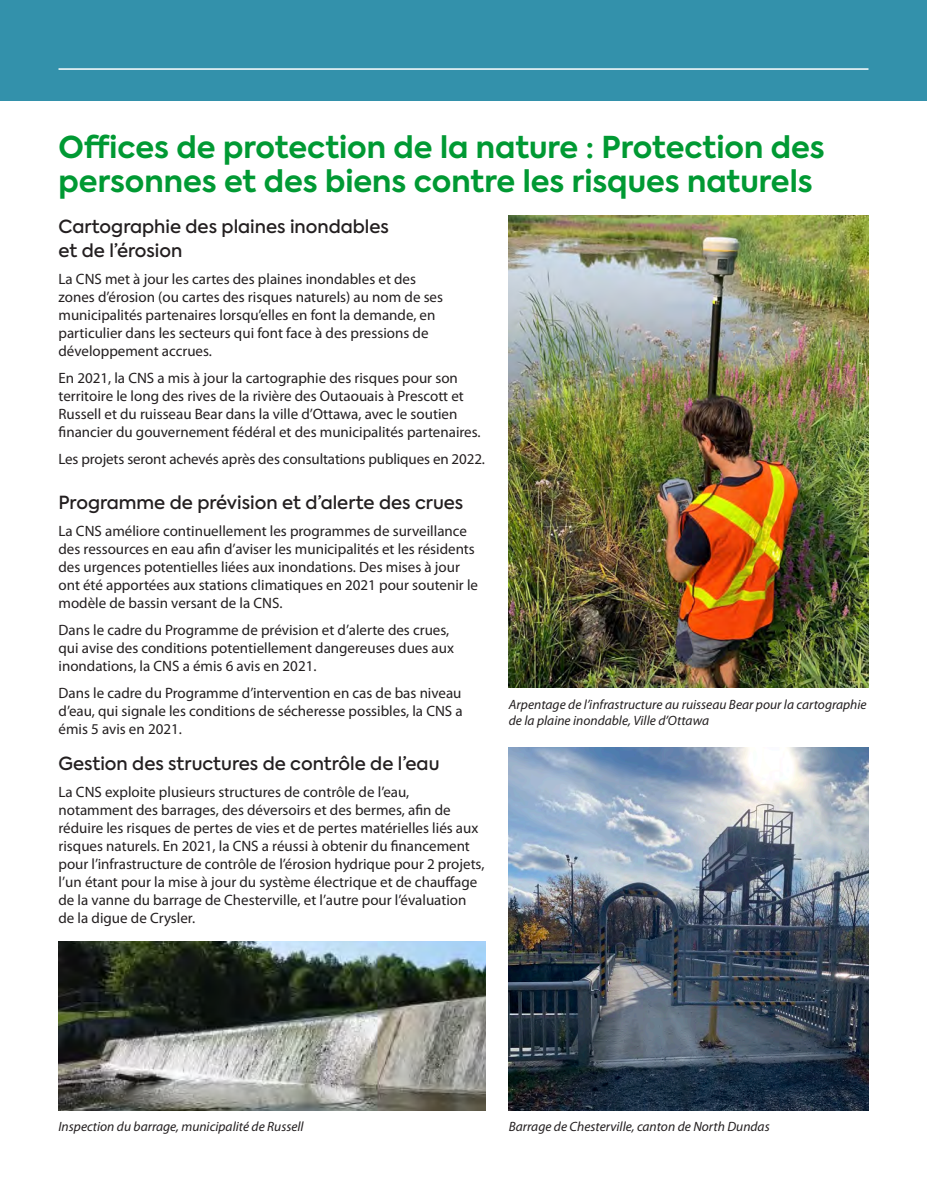
<style>
.page{position:relative;width:927px;height:1197px;background:#fff}
.page>*{position:absolute;margin:0;border:0;box-sizing:border-box;transform-origin:0 0}
.Header_Green{font:700 30px/34.5px "Axiforma";color:#093}
.SubHeader_11_13{font:500 18px "Axiforma";color:#231f20}
.Body_10_12{font:15px/18px "Myriad Pro";color:#231f20}
.Caption{font:italic 13.5px/16.2px "Myriad Pro";color:#231f20}
</style>
<div class="page">
<img style="left:509px;top:215px;width:359px;height:472px">
<img style="left:509px;top:748px;width:359px;height:362px">
<img style="left:58px;top:942px;width:427px;height:168px">
<div style="left:0;top:0;width:927px;height:101px;background:#3391ab"></div>
<hr style="left:58px;top:68px;width:810px;height:2px;background:#fff">
<p class="Header_Green" style="left:58px;top:130px;width:768px">Offices de protection de la nature : Protection des personnes et des biens contre les risques naturels</p>
<p class="SubHeader_11_13" style="left:58px;top:215px;width:332px">Cartographie des plaines inondables</p>
<p class="SubHeader_11_13" style="left:58px;top:239px;width:125px">et de l’érosion</p>
<p class="Body_10_12" style="left:58px;top:270px;width:386px">La CNS met à jour les cartes des plaines inondables et des zones d’érosion (ou cartes des risques naturels) au nom de ses municipalités partenaires lorsqu’elles en font la demande, en particulier dans les secteurs qui font face à des pressions de développement accrues.</p>
<p class="Body_10_12" style="left:58px;top:369px;width:424px">En 2021, la CNS a mis à jour la cartographie des risques pour son territoire le long des rives de la rivière des Outaouais à Prescott et Russell et du ruisseau Bear dans la ville d’Ottawa, avec le soutien financier du gouvernement fédéral et des municipalités partenaires.</p>
<p class="Body_10_12" style="left:58px;top:450px;width:428px">Les projets seront achevés après des consultations publiques en 2022.</p>
<p class="SubHeader_11_13" style="left:58px;top:490px;width:406px">Programme de prévision et d’alerte des crues</p>
<p class="Body_10_12" style="left:58px;top:521px;width:421px">La CNS améliore continuellement les programmes de surveillance des ressources en eau afin d’aviser les municipalités et les résidents des urgences potentielles liées aux inondations. Des mises à jour ont été apportées aux stations climatiques en 2021 pour soutenir le modèle de bassin versant de la CNS.</p>
<p class="Body_10_12" style="left:58px;top:620px;width:397px">Dans le cadre du Programme de prévision et d’alerte des crues, qui avise des conditions potentiellement dangereuses dues aux inondations, la CNS a émis 6 avis en 2021.</p>
<p class="Body_10_12" style="left:58px;top:683px;width:406px;text-align:justify">Dans le cadre du Programme d’intervention en cas de bas niveau d’eau, qui signale les conditions de sécheresse possibles, la CNS a émis 5 avis en 2021.</p>
<p class="SubHeader_11_13" style="left:58px;top:752px;width:383px">Gestion des structures de contrôle de l’eau</p>
<p class="Body_10_12" style="left:58px;top:783px;width:428px">La CNS exploite plusieurs structures de contrôle de l’eau, notamment des barrages, des déversoirs et des bermes, afin de réduire les risques de pertes de vies et de pertes matérielles liés aux risques naturels. En 2021, la CNS a réussi à obtenir du financement pour l’infrastructure de contrôle de l’érosion hydrique pour 2 projets, l’un étant pour la mise à jour du système électrique et de chauffage de la vanne du barrage de Chesterville, et l’autre pour l’évaluation de la digue de Crysler.</p>
<p class="Caption" style="left:509px;top:696px;width:359px">Arpentage de l’infrastructure au ruisseau Bear pour la cartographie de la plaine inondable, Ville d’Ottawa</p>
<p class="Caption" style="left:58px;top:1119px;width:247px">Inspection du barrage, municipalité de Russell</p>
<p class="Caption" style="left:509px;top:1119px;width:262px">Barrage de Chesterville, canton de North Dundas</p>
</div>
